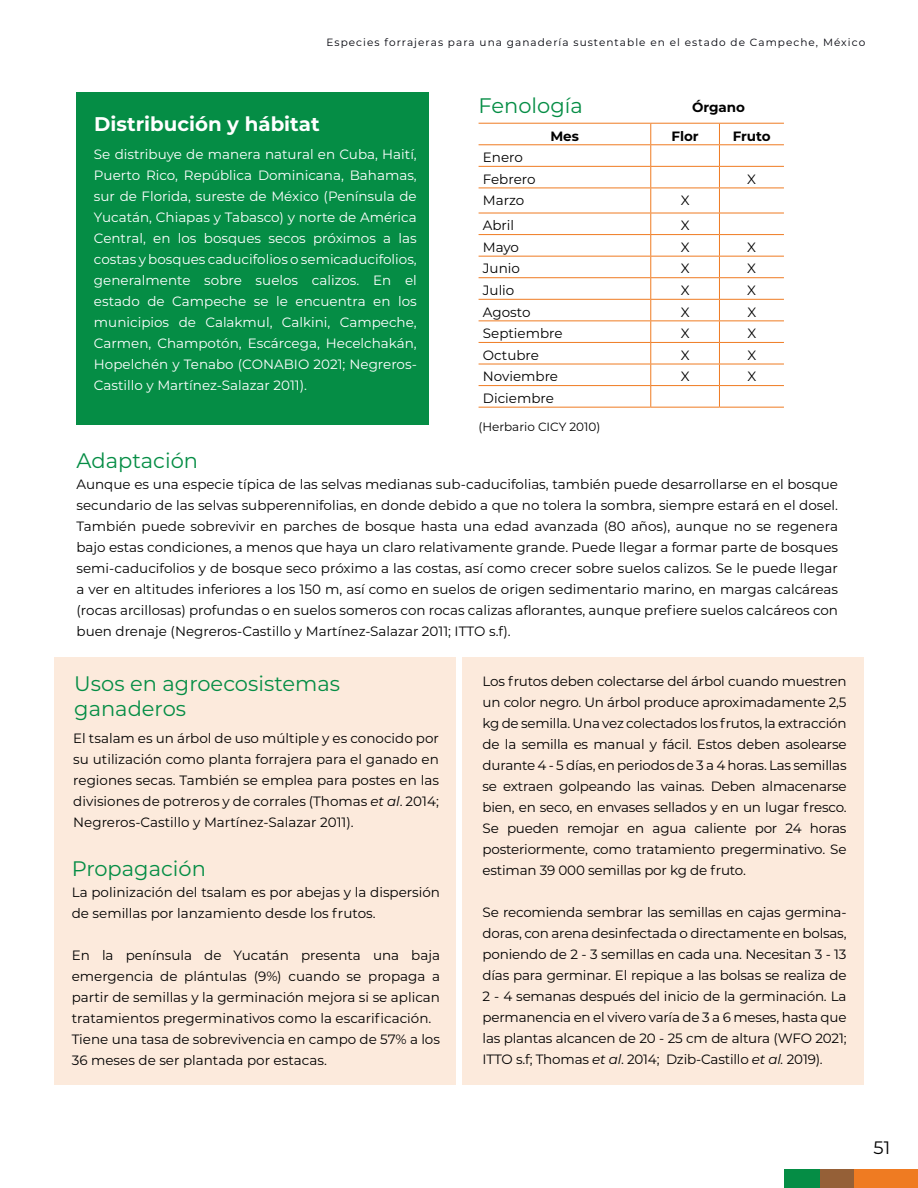
<style>
.page{position:relative;width:918px;height:1188px;background:#fff}
.page>*{position:absolute;margin:0;border:0;box-sizing:border-box;transform-origin:0 0}
.t1{font:21px/25.2px "Montserrat";color:#058d45}
.t2{font:700 19.8px "Montserrat";color:#fff}
.t3{font:18px "Montserrat";color:#000}
.t4{font:13.5px/21px "Montserrat";color:#000;text-align:justify}
.t5{font:13.5px/21px "Montserrat";color:#fff;text-align:justify}
.t6{font:700 13.5px "Montserrat";color:#000}
.t7{font:12px "Montserrat";color:#000}
.t8{font:10.5px "Montserrat";letter-spacing:.1em;color:#00020a}
.s1{font-style:italic}
</style>
<div class="page">
<div style="left:784px;top:1169px;width:133px;height:19px;background:#058d45"></div>
<div style="left:820px;top:1169px;width:97px;height:19px;background:#956037"></div>
<div style="left:854px;top:1169px;width:64px;height:19px;background:#ef7b22"></div>
<div style="left:77px;top:93px;width:352px;height:332px;background:#058d45"></div>
<div style="left:462px;top:657px;width:402px;height:428px;background:#fceadc"></div>
<div style="left:54px;top:657px;width:402px;height:428px;background:#fceadc"></div>
<hr style="left:479px;top:123px;width:172px;height:1px;background:#ef7b22">
<hr style="left:651px;top:123px;width:68px;height:1px;background:#ef7b22">
<hr style="left:719px;top:123px;width:65px;height:1px;background:#ef7b22">
<hr style="left:479px;top:144px;width:172px;height:1px;background:#ef7b22">
<hr style="left:651px;top:144px;width:68px;height:1px;background:#ef7b22">
<hr style="left:719px;top:144px;width:65px;height:1px;background:#ef7b22">
<hr style="left:479px;top:166px;width:172px;height:1px;background:#ef7b22">
<hr style="left:651px;top:166px;width:68px;height:1px;background:#ef7b22">
<hr style="left:719px;top:166px;width:65px;height:1px;background:#ef7b22">
<hr style="left:479px;top:188px;width:172px;height:1px;background:#ef7b22">
<hr style="left:651px;top:188px;width:68px;height:1px;background:#ef7b22">
<hr style="left:719px;top:188px;width:65px;height:1px;background:#ef7b22">
<hr style="left:479px;top:213px;width:172px;height:1px;background:#ef7b22">
<hr style="left:651px;top:213px;width:68px;height:1px;background:#ef7b22">
<hr style="left:719px;top:213px;width:65px;height:1px;background:#ef7b22">
<hr style="left:479px;top:234px;width:172px;height:1px;background:#ef7b22">
<hr style="left:651px;top:234px;width:68px;height:1px;background:#ef7b22">
<hr style="left:719px;top:234px;width:65px;height:1px;background:#ef7b22">
<hr style="left:479px;top:256px;width:172px;height:1px;background:#ef7b22">
<hr style="left:651px;top:256px;width:68px;height:1px;background:#ef7b22">
<hr style="left:719px;top:256px;width:65px;height:1px;background:#ef7b22">
<hr style="left:479px;top:277px;width:172px;height:1px;background:#ef7b22">
<hr style="left:651px;top:277px;width:68px;height:1px;background:#ef7b22">
<hr style="left:719px;top:277px;width:65px;height:1px;background:#ef7b22">
<hr style="left:479px;top:299px;width:172px;height:1px;background:#ef7b22">
<hr style="left:651px;top:299px;width:68px;height:1px;background:#ef7b22">
<hr style="left:719px;top:299px;width:65px;height:1px;background:#ef7b22">
<hr style="left:479px;top:320px;width:172px;height:1px;background:#ef7b22">
<hr style="left:651px;top:320px;width:68px;height:1px;background:#ef7b22">
<hr style="left:719px;top:320px;width:65px;height:1px;background:#ef7b22">
<hr style="left:479px;top:342px;width:172px;height:1px;background:#ef7b22">
<hr style="left:651px;top:342px;width:68px;height:1px;background:#ef7b22">
<hr style="left:719px;top:342px;width:65px;height:1px;background:#ef7b22">
<hr style="left:479px;top:364px;width:172px;height:1px;background:#ef7b22">
<hr style="left:651px;top:364px;width:68px;height:1px;background:#ef7b22">
<hr style="left:719px;top:364px;width:65px;height:1px;background:#ef7b22">
<hr style="left:479px;top:385px;width:172px;height:1px;background:#ef7b22">
<hr style="left:479px;top:407px;width:172px;height:1px;background:#ef7b22">
<hr style="left:651px;top:385px;width:68px;height:1px;background:#ef7b22">
<svg style="left:650px;top:124px;width:1px;height:283px"></svg>
<hr style="left:651px;top:407px;width:68px;height:1px;background:#ef7b22">
<hr style="left:719px;top:385px;width:65px;height:1px;background:#ef7b22">
<svg style="left:719px;top:124px;width:1px;height:283px"></svg>
<hr style="left:719px;top:407px;width:65px;height:1px;background:#ef7b22">
<p class="t8" style="left:327px;top:35px;width:540px">Especies forrajeras para una ganadería sustentable en el estado de Campeche, México</p>
<h2 class="t2" style="left:94px;top:109px;width:227px">Distribución y hábitat</h2>
<p class="t5" style="left:94px;top:143px;width:324px">Se distribuye de manera natural en Cuba, Haití, Puerto Rico, República Dominicana, Bahamas, sur de Florida, sureste de México (Península de Yucatán, Chiapas y Tabasco) y norte de América Central, en los bosques secos próximos a las costas y bosques caducifolios o semicaducifolios, generalmente sobre suelos calizos. En el estado de Campeche se le encuentra en los municipios de Calakmul, Calkini, Campeche, Carmen, Champotón, Escárcega, Hecelchakán, Hopelchén y Tenabo (CONABIO 2021; Negreros-Castillo y Martínez-Salazar 2011).</p>
<h1 class="t1" style="left:479px;top:92px;width:106px">Fenología</h1>
<p class="t6" style="left:692px;top:97px;width:55px">Órgano</p>
<p class="t4" style="left:483px;top:146px;width:54px;line-height:21.6px">Enero<br>Febrero</p>
<p class="t6" style="left:550px;top:126px;width:30px">Mes</p>
<p class="t6" style="left:671px;top:126px;width:29px">Flor</p>
<p class="t6" style="left:733px;top:126px;width:40px">Fruto</p>
<p class="t4" style="left:747px;top:168px;width:10px">X</p>
<p class="t4" style="left:483px;top:189px;width:43px">Marzo</p>
<p class="t4" style="left:681px;top:189px;width:10px">X</p>
<p class="t4" style="left:483px;top:215px;width:33px">Abril</p>
<p class="t4" style="left:681px;top:215px;width:10px">X</p>
<p class="t4" style="left:483px;top:236px;width:38px">Mayo</p>
<p class="t4" style="left:681px;top:236px;width:10px">X</p>
<p class="t4" style="left:747px;top:236px;width:10px">X</p>
<p class="t4" style="left:483px;top:258px;width:39px">Junio</p>
<p class="t4" style="left:681px;top:258px;width:10px">X</p>
<p class="t4" style="left:747px;top:258px;width:10px">X</p>
<p class="t4" style="left:483px;top:279px;width:33px">Julio</p>
<p class="t4" style="left:681px;top:279px;width:10px">X</p>
<p class="t4" style="left:747px;top:279px;width:10px">X</p>
<p class="t4" style="left:483px;top:301px;width:49px">Agosto</p>
<p class="t4" style="left:681px;top:301px;width:10px">X</p>
<p class="t4" style="left:747px;top:301px;width:10px">X</p>
<p class="t4" style="left:483px;top:322px;width:81px">Septiembre</p>
<p class="t4" style="left:681px;top:322px;width:10px">X</p>
<p class="t4" style="left:747px;top:322px;width:10px">X</p>
<p class="t4" style="left:483px;top:344px;width:58px">Octubre</p>
<p class="t4" style="left:681px;top:344px;width:10px">X</p>
<p class="t4" style="left:747px;top:344px;width:10px">X</p>
<p class="t4" style="left:483px;top:366px;width:77px">Noviembre</p>
<p class="t4" style="left:681px;top:366px;width:10px">X</p>
<p class="t4" style="left:747px;top:366px;width:10px">X</p>
<p class="t4" style="left:483px;top:387px;width:73px">Diciembre</p>
<p class="t7" style="left:479px;top:418px;width:123px">(Herbario CICY 2010)</p>
<h1 class="t1" style="left:77px;top:447px;width:123px">Adaptación</h1>
<p class="t4" style="left:77px;top:473px;width:763px">Aunque es una especie típica de las selvas medianas sub-caducifolias, también puede desarrollarse en el bosque secundario de las selvas subperennifolias, en donde debido a que no tolera la sombra, siempre estará en el dosel.<br>También puede sobrevivir en parches de bosque hasta una edad avanzada (80 años), aunque no se regenera bajo estas condiciones, a menos que haya un claro relativamente grande. Puede llegar a formar parte de bosques semi-caducifolios y de bosque seco próximo a las costas, así como crecer sobre suelos calizos. Se le puede llegar a ver en altitudes inferiores a los 150 m, así como en suelos de origen sedimentario marino, en margas calcáreas (rocas arcillosas) profundas o en suelos someros con rocas calizas aflorantes, aunque prefiere suelos calcáreos con buen drenaje (Negreros-Castillo y Martínez-Salazar 2011; ITTO s.f).</p>
<h1 class="t1" style="left:74px;top:670px;width:267px">Usos en agroecosistemas ganaderos</h1>
<p class="t4" style="left:73px;top:727px;width:367px">El tsalam es un árbol de uso múltiple y es conocido por su utilización como planta forrajera para el ganado en regiones secas. También se emplea para postes en las divisiones de potreros y de corrales (Thomas <span class="s1">et al</span>. 2014; Negreros-Castillo y Martínez-Salazar 2011).</p>
<h1 class="t1" style="left:72px;top:855px;width:136px">Propagación</h1>
<p class="t4" style="left:72px;top:881px;width:370px">La polinización del tsalam es por abejas y la dispersión de semillas por lanzamiento desde los frutos.</p>
<p class="t4" style="left:72px;top:944px;width:370px;text-align:left">En la península de Yucatán presenta una baja emergencia de plántulas (9%) cuando se propaga a partir de semillas y la germinación mejora si se aplican tratamientos pregerminativos como la escarificación.<br>Tiene una tasa de sobrevivencia en campo de 57% a los 36 meses de ser plantada por estacas.</p>
<p class="t4" style="left:483px;top:670px;width:366px">Los frutos deben colectarse del árbol cuando muestren un color negro. Un árbol produce aproximadamente 2,5 kg de semilla. Una vez colectados los frutos, la extracción de la semilla es manual y fácil. Estos deben asolearse durante 4 - 5 días, en periodos de 3 a 4 horas. Las semillas se extraen golpeando las vainas. Deben almacenarse bien, en seco, en envases sellados y en un lugar fresco.<br>Se pueden remojar en agua caliente por 24 horas posteriormente, como tratamiento pregerminativo. Se estiman 39 000 semillas por kg de fruto.</p>
<p class="t4" style="left:483px;top:902px;width:366px">Se recomienda sembrar las semillas en cajas germina&shy;doras, con arena desinfectada o directamente en bolsas, poniendo de 2 - 3 semillas en cada una. Necesitan 3 - 13 días para germinar. El repique a las bolsas se realiza de 2 - 4 semanas después del inicio de la germinación. La permanencia en el vivero varía de 3 a 6 meses, hasta que las plantas alcancen de 20 - 25 cm de altura (WFO 2021; ITTO s.f; Thomas <span class="s1">et al</span>. 2014; Dzib-Castillo <span class="s1">et al.</span> 2019).</p>
<h3 class="t3" style="left:874px;top:1136px;width:18px">51</h3>
</div>
